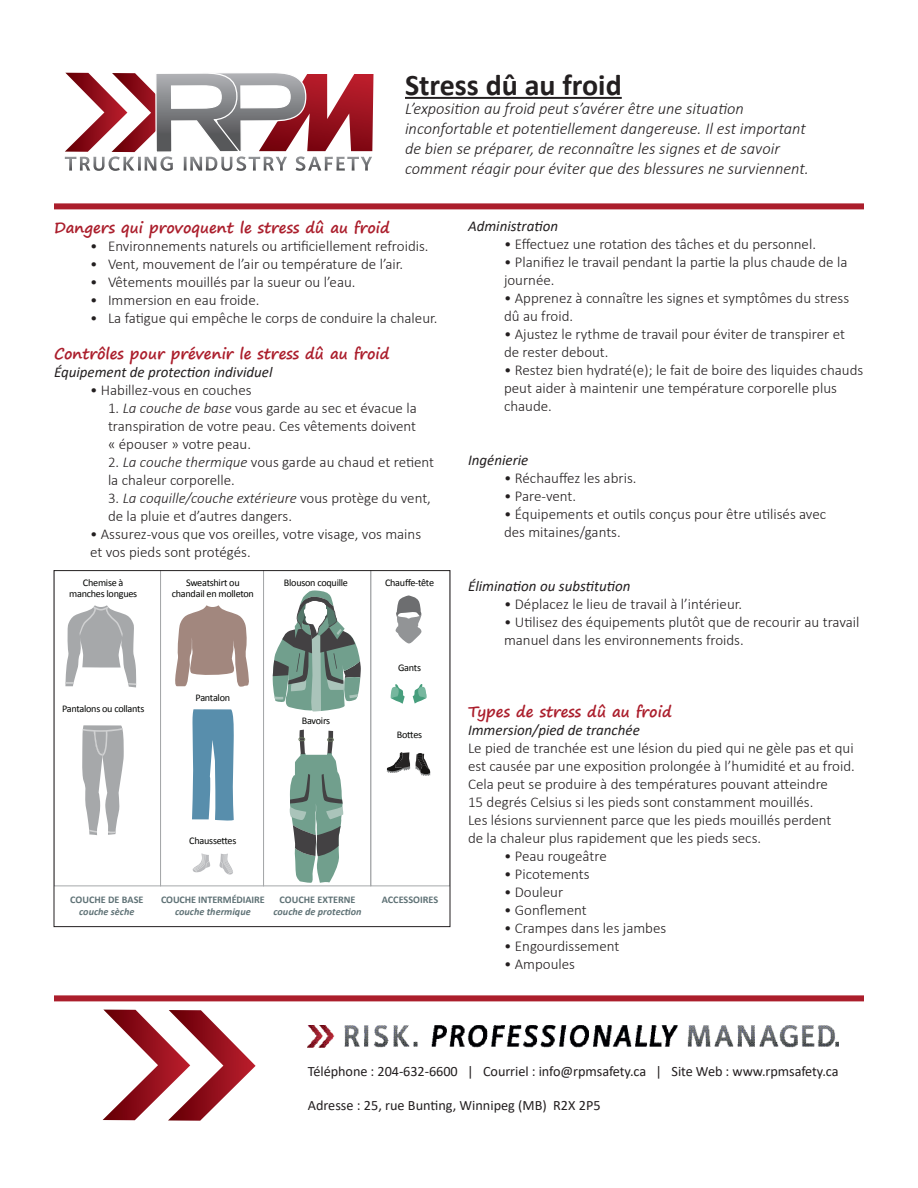
<style>
.page{position:relative;width:918px;height:1188px;background:#fff}
.page>*{position:absolute;margin:0;border:0;box-sizing:border-box;transform-origin:0 0}
.t1{font:700 30px "Calibri";color:#231f20}
.t2{font:italic 300 16.5px/19.8px "Calibri";color:#231f20}
.t3{font:300 15px/18px "Calibri";color:#231f20}
.t4{font:italic 15px "Calibri";color:#231f20}
.t5{font:700 15px "Segoe Print";color:#ab1e2c}
.t6{font:14.25px "Calibri";letter-spacing:-.005em;color:#231f20}
.t7{font:10.2px/11.7px "Calibri";letter-spacing:-.025em;color:#040503;text-align:center}
.t8{font:700 10.2px "Calibri";color:#5f7276}
.t9{font:italic 700 10.2px "Calibri";color:#5f7276}
.s1{font-style:italic}
</style>
<div class="page">
<div style="left:54px;top:203px;width:810px;height:6px;background:#ab1e2c"></div>
<hr style="left:405px;top:97px;width:217px;height:2px;background:#231f20">
<div style="left:54px;top:995px;width:810px;height:6px;background:#ab1e2c"></div>
<svg style="left:56px;top:572px;width:392px;height:314px"></svg>
<div style="left:54px;top:570px;width:396px;height:357px;border:1px solid #231f20"></div>
<svg style="left:65px;top:72px;width:309px;height:99px"></svg>
<img style="left:308px;top:1025px;width:531px;height:23px">
<svg style="left:103px;top:1010px;width:153px;height:111px"></svg>
<h1 class="t1" style="left:405px;top:63px;width:218px">Stress dû au froid</h1>
<p class="t2" style="left:405px;top:99px;width:405px">L’exposition au froid peut s’avérer être une situation inconfortable et potentiellement dangereuse. Il est important de bien se préparer, de reconnaître les signes et de savoir comment réagir pour éviter que des blessures ne surviennent.</p>
<p class="t5" style="left:54px;top:214px;width:338px">Dangers qui provoquent le stress dû au froid</p>
<p class="t3" style="left:90px;top:237px;width:340px">• Environnements naturels ou artificiellement refroidis.</p>
<p class="t3" style="left:90px;top:255px;width:315px">• Vent, mouvement de l’air ou température de l’air.</p>
<p class="t3" style="left:90px;top:273px;width:267px">• Vêtements mouillés par la sueur ou l’eau.</p>
<p class="t3" style="left:90px;top:291px;width:171px">• Immersion en eau froide.</p>
<p class="t3" style="left:90px;top:309px;width:349px">• La fatigue qui empêche le corps de conduire la chaleur.</p>
<p class="t5" style="left:54px;top:340px;width:337px">Contrôles pour prévenir le stress dû au froid</p>
<p class="t4" style="left:54px;top:362px;width:220px">Équipement de protection individuel</p>
<p class="t3" style="left:90px;top:381px;width:163px">• Habillez-vous en couches</p>
<p class="t3" style="left:108px;top:399px;width:310px;text-align:justify">1. <span class="s1">La couche de base</span> vous garde au sec et évacue la transpiration de votre peau. Ces vêtements doivent « épouser » votre peau.</p>
<p class="t3" style="left:108px;top:453px;width:328px">2. <span class="s1">La couche thermique</span> vous garde au chaud et retient la chaleur corporelle.</p>
<p class="t3" style="left:108px;top:489px;width:324px">3. <span class="s1">La coquille/couche extérieure</span> vous protège du vent, de la pluie et d’autres dangers.</p>
<p class="t3" style="left:90px;top:525px;width:333px">• Assurez-vous que vos oreilles, votre visage, vos mains et vos pieds sont protégés.</p>
<p class="t7" style="left:69px;top:576px;width:70px">Chemise à manches longues</p>
<p class="t7" style="left:172px;top:576px;width:84px">Sweatshirt ou chandail en molleton</p>
<p class="t7" style="left:284px;top:576px;width:66px">Blouson coquille</p>
<p class="t7" style="left:62px;top:703px;width:84px">Pantalons ou collants</p>
<p class="t7" style="left:196px;top:691px;width:36px">Pantalon</p>
<p class="t7" style="left:302px;top:715px;width:30px">Bavoirs</p>
<p class="t7" style="left:385px;top:576px;width:51px">Chauffe-tête</p>
<p class="t7" style="left:398px;top:662px;width:24px">Gants</p>
<p class="t7" style="left:397px;top:728px;width:27px">Bottes</p>
<p class="t7" style="left:189px;top:834px;width:49px">Chaussettes</p>
<p class="t8" style="left:70px;top:893px;width:75px">COUCHE DE BASE</p>
<p class="t9" style="left:79px;top:905px;width:57px">couche sèche</p>
<p class="t8" style="left:161px;top:893px;width:105px">COUCHE INTERMÉDIAIRE</p>
<p class="t9" style="left:175px;top:905px;width:77px">couche thermique</p>
<p class="t8" style="left:280px;top:893px;width:77px">COUCHE EXTERNE</p>
<p class="t9" style="left:274px;top:905px;width:90px">couche de protection</p>
<p class="t8" style="left:382px;top:893px;width:58px">ACCESSOIRES</p>
<p class="t4" style="left:468px;top:216px;width:92px">Administration</p>
<p class="t3" style="left:504px;top:235px;width:314px">• Effectuez une rotation des tâches et du personnel.</p>
<p class="t3" style="left:504px;top:253px;width:345px">• Planifiez le travail pendant la partie la plus chaude de la journée.</p>
<p class="t3" style="left:504px;top:289px;width:347px">• Apprenez à connaître les signes et symptômes du stress dû au froid.</p>
<p class="t3" style="left:504px;top:325px;width:342px">• Ajustez le rythme de travail pour éviter de transpirer et de rester debout.</p>
<p class="t3" style="left:504px;top:361px;width:361px">• Restez bien hydraté(e); le fait de boire des liquides chauds peut aider à maintenir une température corporelle plus chaude.</p>
<p class="t4" style="left:468px;top:450px;width:62px">Ingénierie</p>
<p class="t3" style="left:504px;top:469px;width:134px">• Réchauffez les abris.</p>
<p class="t3" style="left:504px;top:487px;width:74px">• Pare-vent.</p>
<p class="t3" style="left:504px;top:505px;width:324px">• Équipements et outils conçus pour être utilisés avec des mitaines/gants.</p>
<p class="t4" style="left:468px;top:576px;width:164px">Élimination ou substitution</p>
<p class="t3" style="left:504px;top:595px;width:240px">• Déplacez le lieu de travail à l’intérieur.</p>
<p class="t3" style="left:504px;top:613px;width:357px">• Utilisez des équipements plutôt que de recourir au travail manuel dans les environnements froids.</p>
<p class="t5" style="left:468px;top:698px;width:205px">Types de stress dû au froid</p>
<p class="t4" style="left:468px;top:720px;width:173px">Immersion/pied de tranchée</p>
<p class="t3" style="left:468px;top:739px;width:388px">Le pied de tranchée est une lésion du pied qui ne gèle pas et qui est causée par une exposition prolongée à l’humidité et au froid.<br>Cela peut se produire à des températures pouvant atteindre<br>15 degrés Celsius si les pieds sont constamment mouillés.<br>Les lésions surviennent parce que les pieds mouillés perdent<br>de la chaleur plus rapidement que les pieds secs.</p>
<p class="t3" style="left:504px;top:847px;width:104px">• Peau rougeâtre</p>
<p class="t3" style="left:504px;top:865px;width:87px">• Picotements</p>
<p class="t3" style="left:504px;top:883px;width:61px">• Douleur</p>
<p class="t3" style="left:504px;top:901px;width:84px">• Gonflement</p>
<p class="t3" style="left:504px;top:919px;width:164px">• Crampes dans les jambes</p>
<p class="t3" style="left:504px;top:937px;width:117px">• Engourdissement</p>
<p class="t3" style="left:504px;top:955px;width:73px">• Ampoules</p>
<p class="t6" style="left:308px;top:1062px;width:532px">Téléphone : 204-632-6600 | Courriel : info@rpmsafety.ca | Site Web : www.rpmsafety.ca</p>
<p class="t6" style="left:308px;top:1096px;width:294px">Adresse : 25, rue Bunting, Winnipeg (MB) R2X 2P5</p>
</div>
